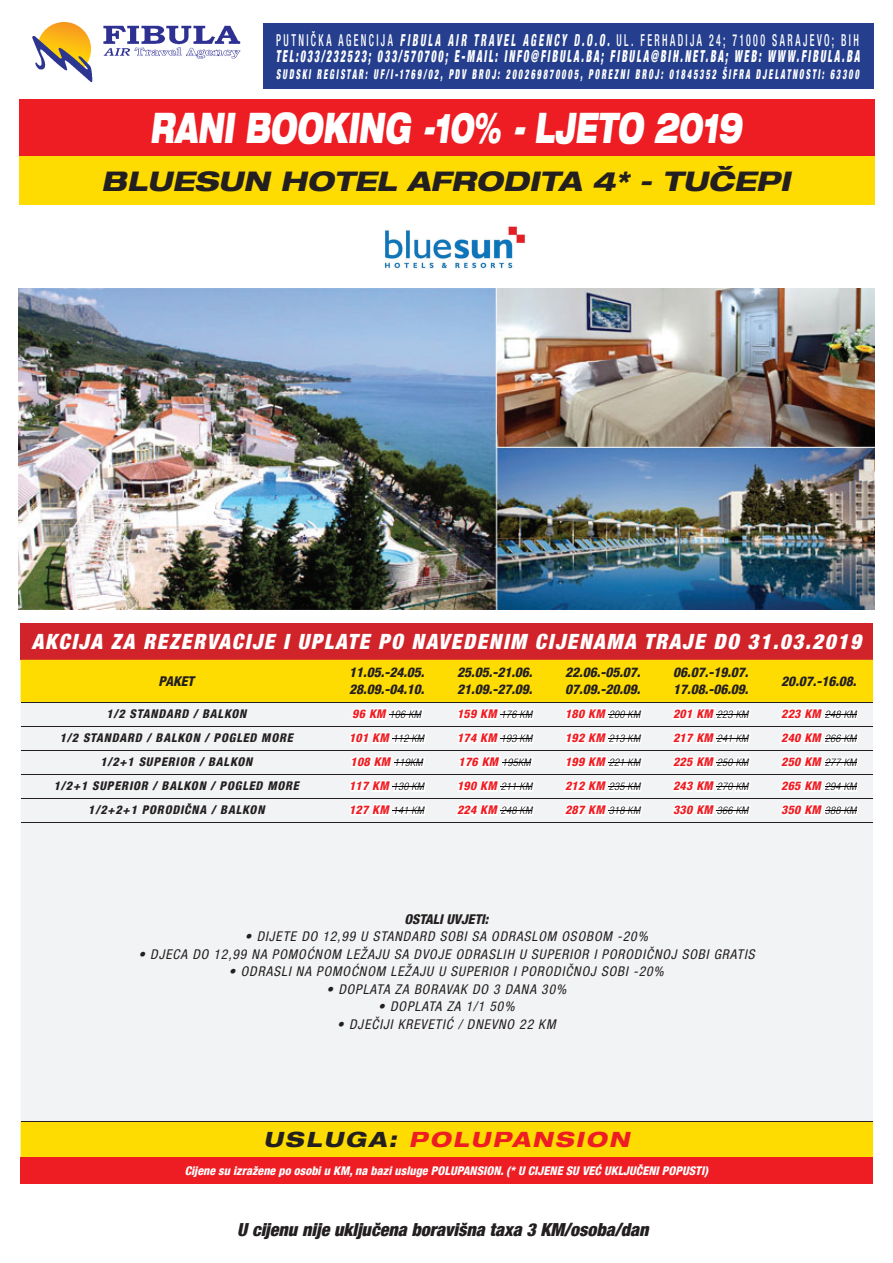
<style>
.page{position:relative;width:893px;height:1263px;background:#fff}
.page>*{position:absolute;margin:0;border:0;box-sizing:border-box;transform-origin:0 0}
.t1{font:italic 900 expanded 42px "Helvetica Neue LT Com";letter-spacing:.005em;color:#fff;scale:.6 1}
.t2{font:italic 800 expanded 27px "Helvetica Neue LT Com";color:#231f20}
.t3{font:italic 900 condensed 21px "Helvetica Neue LT Com";letter-spacing:.08em;color:#fff}
.t4{font:italic 800 expanded 21px "Helvetica Neue LT Com";letter-spacing:.1em;color:#ee1d23}
.t5{font:italic 900 condensed 18px "Helvetica Neue LT Com";color:#231f20}
.t6{font:italic 900 condensed 16.5px/16.5px "Helvetica Neue LT Com";letter-spacing:.2em;color:#fff;scale:.6 1}
.t7{font:italic condensed 13.5px "Helvetica Neue LT Com";letter-spacing:.07em;color:#231f20}
.t8{font:italic 800 condensed 13.5px/17.5px "Helvetica Neue LT Com";color:#231f20}
.t9{font:italic 900 condensed 13.5px "Helvetica Neue LT Com";letter-spacing:.25em;color:#fff;scale:.6 1}
.t10{font:italic 800 condensed 12px "Helvetica Neue LT Com";letter-spacing:.03em;color:#ee1d23}
.t11{font:italic 800 condensed 12px "Helvetica Neue LT Com";letter-spacing:.07em;color:#231f20}
.t12{font:italic 800 condensed 12px "Helvetica Neue LT Com";color:#fff}
.t13{font:italic 300 condensed 10.5px "Helvetica Neue LT Com";color:#000}
.s1{font-weight:500;font-style:normal}
.s2{font-weight:800}
.s3{font-weight:800;font-size:12px;color:#ee1d23}
.s4{font-weight:300;font-size:10.5px;color:#000}
.s5{color:#231f20}
</style>
<div class="page">
<div style="left:19px;top:100px;width:855px;height:57px;background:#ee1d23"></div>
<div style="left:19px;top:157px;width:855px;height:48px;background:#ffdc01"></div>
<img style="left:32px;top:22px;width:209px;height:61px">
<div style="left:263px;top:24px;width:610px;height:65px;background:#253f8e"></div>
<img style="left:384px;top:226px;width:141px;height:43px">
<div style="left:21px;top:624px;width:852px;height:36px;background:#d1232a"></div>
<div style="left:21px;top:660px;width:852px;height:497px;background:#ffdc01"></div>
<div style="left:21px;top:703px;width:852px;height:418px;background:#f2f3f4"></div>
<div style="left:21px;top:1157px;width:852px;height:27px;background:#ee1d23"></div>
<hr style="left:21px;top:1121px;width:312px;height:1px;background:#231f20">
<hr style="left:333px;top:1121px;width:108px;height:1px;background:#231f20">
<hr style="left:441px;top:1121px;width:108px;height:1px;background:#231f20">
<hr style="left:549px;top:1121px;width:108px;height:1px;background:#231f20">
<hr style="left:657px;top:1121px;width:108px;height:1px;background:#231f20">
<hr style="left:765px;top:1121px;width:108px;height:1px;background:#231f20">
<hr style="left:21px;top:702px;width:312px;height:1px;background:#231f20">
<hr style="left:21px;top:726px;width:312px;height:1px;background:#231f20">
<hr style="left:21px;top:750px;width:312px;height:1px;background:#231f20">
<hr style="left:21px;top:774px;width:312px;height:1px;background:#231f20">
<hr style="left:21px;top:798px;width:312px;height:1px;background:#231f20">
<hr style="left:21px;top:822px;width:312px;height:1px;background:#231f20">
<svg style="left:333px;top:659px;width:540px;height:250px"></svg>
<hr style="left:825px;top:810px;width:31px;height:1px;background:#000">
<img style="left:19px;top:288px;width:855px;height:321px">
<p class="t6" style="left:276px;top:32px;width:974px"><span class="s1">PUTNIČKA AGENCIJA</span> <span class="s2">FIBULA AIR TRAVEL AGENCY D.O.O.</span> <span class="s1">UL. FERHADIJA 24; 71000 SARAJEVO; BIH<br></span>TEL:033/232523; 033/570700; E-MAIL: INFO@FIBULA.BA; FIBULA@BIH.NET.BA; WEB: WWW.FIBULA.BA</p>
<p class="t9" style="left:276px;top:66px;width:973px">SUDSKI REGISTAR: UF/I-1769/02, PDV BROJ: 200269870005, POREZNI BROJ: 01845352 ŠIFRA DJELATNOSTI: 63300</p>
<h1 class="t1" style="left:150px;top:101px;width:988px">RANI BOOKING -10% - LJETO 2019</h1>
<h2 class="t2" style="left:101px;top:163px;width:690px">BLUESUN HOTEL AFRODITA 4* - TUČEPI</h2>
<h3 class="t3" style="left:32px;top:629px;width:831px">AKCIJA ZA REZERVACIJE I UPLATE PO NAVEDENIM CIJENAMA TRAJE DO 31.03.2019</h3>
<p class="t8" style="left:159px;top:672px;width:37px">PAKET</p>
<p class="t8" style="left:349px;top:663px;width:77px">11.05.-24.05.<br>28.09.-04.10.</p>
<p class="t8" style="left:457px;top:663px;width:77px">25.05.-21.06.<br>21.09.-27.09.</p>
<p class="t8" style="left:565px;top:663px;width:77px">22.06.-05.07.<br>07.09.-20.09.</p>
<p class="t8" style="left:673px;top:663px;width:77px">06.07.-19.07.<br>17.08.-06.09.</p>
<p class="t8" style="left:781px;top:672px;width:77px">20.07.-16.08.</p>
<p class="t11" style="left:106px;top:707px;width:141px">1/2 STANDARD / BALKON</p>
<p class="t13" style="left:352px;top:708px;width:70px"><span class="s3">96 KM</span> 106 KM</p>
<p class="t10" style="left:457px;top:707px;width:77px">159 KM <span class="s4">176 KM</span></p>
<p class="t10" style="left:565px;top:707px;width:77px">180 KM <span class="s4">200 KM</span></p>
<p class="t10" style="left:673px;top:707px;width:77px">201 KM <span class="s4">223 KM</span></p>
<p class="t10" style="left:781px;top:707px;width:77px">223 KM <span class="s4">248 KM</span></p>
<p class="t11" style="left:60px;top:731px;width:235px">1/2 STANDARD / BALKON / POGLED MORE</p>
<p class="t10" style="left:349px;top:731px;width:77px">101 KM <span class="s4">112 KM</span></p>
<p class="t10" style="left:457px;top:731px;width:77px">174 KM <span class="s4">193 KM</span></p>
<p class="t10" style="left:565px;top:731px;width:77px">192 KM <span class="s4">213 KM</span></p>
<p class="t10" style="left:673px;top:731px;width:77px">217 KM <span class="s4">241 KM</span></p>
<p class="t10" style="left:781px;top:731px;width:77px">240 KM <span class="s4">266 KM</span></p>
<p class="t11" style="left:100px;top:755px;width:154px">1/2+1 SUPERIOR / BALKON</p>
<p class="t10" style="left:350px;top:755px;width:74px">108 KM <span class="s4">119KM</span></p>
<p class="t10" style="left:458px;top:755px;width:74px">176 KM <span class="s4">195KM</span></p>
<p class="t10" style="left:565px;top:755px;width:77px">199 KM <span class="s4">221 KM</span></p>
<p class="t10" style="left:673px;top:755px;width:77px">225 KM <span class="s4">250 KM</span></p>
<p class="t10" style="left:781px;top:755px;width:77px">250 KM <span class="s4">277 KM</span></p>
<p class="t11" style="left:54px;top:779px;width:247px">1/2+1 SUPERIOR / BALKON / POGLED MORE</p>
<p class="t10" style="left:349px;top:779px;width:77px">117 KM <span class="s4">130 KM</span></p>
<p class="t10" style="left:457px;top:779px;width:77px">190 KM <span class="s4">211 KM</span></p>
<p class="t10" style="left:565px;top:779px;width:77px">212 KM <span class="s4">235 KM</span></p>
<p class="t10" style="left:673px;top:779px;width:77px">243 KM <span class="s4">270 KM</span></p>
<p class="t10" style="left:781px;top:779px;width:77px">265 KM <span class="s4">294 KM</span></p>
<p class="t11" style="left:88px;top:803px;width:178px">1/2+2+1 PORODIČNA / BALKON</p>
<p class="t10" style="left:349px;top:803px;width:77px">127 KM <span class="s4">141 KM</span></p>
<p class="t10" style="left:457px;top:803px;width:77px">224 KM <span class="s4">248 KM</span></p>
<p class="t10" style="left:565px;top:803px;width:77px">287 KM <span class="s4">318 KM</span></p>
<p class="t10" style="left:673px;top:803px;width:77px">330 KM <span class="s4">366 KM</span></p>
<p class="t10" style="left:781px;top:803px;width:77px">350 KM <span class="s4">388 KM</span></p>
<p class="t8" style="left:404px;top:910px;width:85px">OSTALI UVJETI:</p>
<p class="t7" style="left:245px;top:929px;width:405px">• DIJETE DO 12,99 U STANDARD SOBI SA ODRASLOM OSOBOM -20%</p>
<p class="t7" style="left:138px;top:946px;width:618px">• DJECA DO 12,99 NA POMOĆNOM LEŽAJU SA DVOJE ODRASLIH U SUPERIOR I PORODIČNOJ SOBI GRATIS</p>
<p class="t7" style="left:229px;top:964px;width:436px">• ODRASLI NA POMOĆNOM LEŽAJU U SUPERIOR I PORODIČNOJ SOBI -20%</p>
<p class="t7" style="left:326px;top:981px;width:241px">• DOPLATA ZA BORAVAK DO 3 DANA 30%</p>
<p class="t7" style="left:378px;top:999px;width:138px">• DOPLATA ZA 1/1 50%</p>
<p class="t7" style="left:337px;top:1016px;width:220px">• DJEČIJI KREVETIĆ / DNEVNO 22 KM</p>
<h3 class="t4" style="left:263px;top:1125px;width:368px"><span class="s5">USLUGA:</span> POLUPANSION</h3>
<p class="t12" style="left:185px;top:1163px;width:525px">Cijene su izražene po osobi u KM, na bazi usluge POLUPANSION. (* U CIJENE SU VEĆ UKLJUČENI POPUSTI)</p>
<h3 class="t5" style="left:237px;top:1219px;width:413px">U cijenu nije uključena boravišna taxa 3 KM/osoba/dan</h3>
</div>
